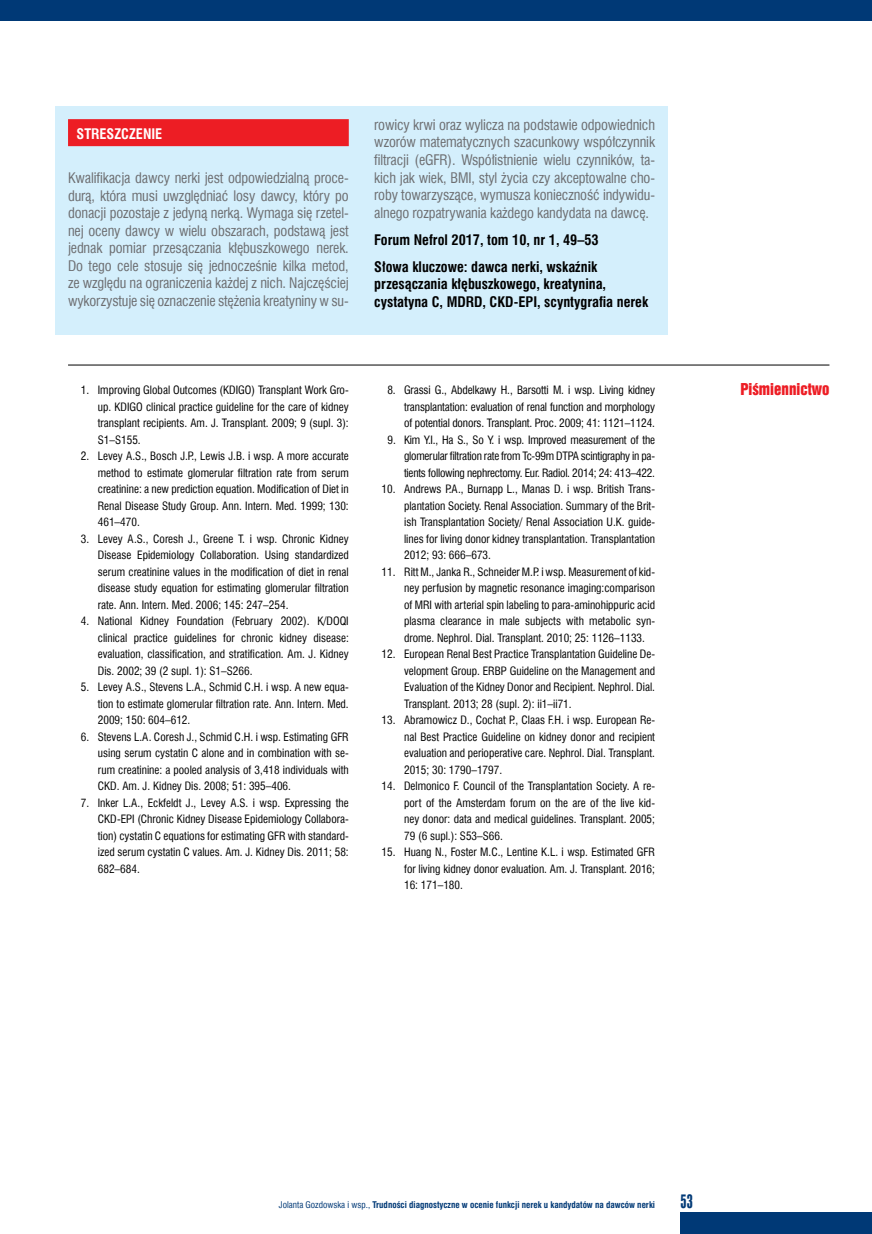
<style>
.page{position:relative;width:872px;height:1234px;background:#fff}
.page>*{position:absolute;margin:0;border:0;box-sizing:border-box;transform-origin:0 0}
.t1{font:18px "Swis 924 EU";color:#003976}
._50_Piśmiennictwo{font:15px "Swis 921 EU";color:#ed1d24}
._16_Streszczenie_pol{font:14.25px/17.5px "Swis 721 Cn EU";letter-spacing:-.01em;color:#6d6e71;text-align:justify}
._16_Słowa_kluczowe{font:700 14.25px/17.5px "Swis 721 Cn EU";color:#000}
._16_Streszczenie_pol-2{font:700 14.25px "Swis 721 Cn EU";color:#fff}
.t2{font:11.25px/16.5px "Swis 721 Cn EU";color:#000;text-align:justify}
.t3{font:700 9px "Swis 721 Cn EU";color:#003976}
.s1{font-weight:400}
</style>
<div class="page">
<div style="left:680px;top:1212px;width:192px;height:21px;background:#003976"></div>
<div style="left:0;top:0;width:872px;height:21px;background:#003976"></div>
<div style="left:55px;top:106px;width:613px;height:228px;background:#d4effc"></div>
<div style="left:68px;top:119px;width:281px;height:27px;background:#ed1d24"></div>
<hr style="left:68px;top:364px;width:761px;height:1px;background:#000">
<p class="_16_Streszczenie_pol-2" style="left:77px;top:125px;width:87px">STRESZCZENIE</p>
<p class="_16_Streszczenie_pol" style="left:68px;top:169px;width:282px">Kwalifikacja dawcy nerki jest odpowiedzialną proce&shy;durą, która musi uwzględniać losy dawcy, który po donacji pozostaje z jedyną nerką. Wymaga się rzetel&shy;nej oceny dawcy w wielu obszarach, podstawą jest jednak pomiar przesączania kłębuszkowego nerek.<br>Do tego cele stosuje się jednocześnie kilka metod, ze względu na ograniczenia każdej z nich. Najczęściej wykorzystuje się oznaczenie stężenia kreatyniny w su-</p>
<p class="_16_Streszczenie_pol" style="left:374px;top:116px;width:282px">rowicy krwi oraz wylicza na podstawie odpowiednich wzorów matematycznych szacunkowy współczynnik filtracji (eGFR). Współistnienie wielu czynników, ta&shy;kich jak wiek, BMI, styl życia czy akceptowalne cho&shy;roby towarzyszące, wymusza konieczność indywidu&shy;alnego rozpatrywania każdego kandydata na dawcę.</p>
<p class="_16_Słowa_kluczowe" style="left:374px;top:232px;width:226px">Forum Nefrol 2017, tom 10, nr 1, 49–53</p>
<p class="_16_Słowa_kluczowe" style="left:374px;top:258px;width:275px">Słowa kluczowe: dawca nerki, wskaźnik przesączania kłębuszkowego, kreatynina, cystatyna C, MDRD, CKD-EPI, scyntygrafia nerek</p>
<p class="t2" style="left:81px;top:381px;width:269px">1. Improving Global Outcomes (KDIGO) Transplant Work Gro-</p>
<p class="_50_Piśmiennictwo" style="left:740px;top:379px;width:90px">Piśmiennictwo</p>
<p class="t2" style="left:98px;top:398px;width:252px">up. KDIGO clinical practice guideline for the care of kidney transplant recipients. Am. J. Transplant. 2009; 9 (supl. 3):<br>S1–S155.</p>
<p class="t2" style="left:98px;top:447px;width:252px;text-indent:-17px">2. Levey A.S., Bosch J.P., Lewis J.B. i wsp. A more accurate method to estimate glomerular filtration rate from serum creatinine: a new prediction equation. Modification of Diet in Renal Disease Study Group. Ann. Intern. Med. 1999; 130:<br>461–470.</p>
<p class="t2" style="left:98px;top:530px;width:252px;text-indent:-17px">3. Levey A.S., Coresh J., Greene T. i wsp. Chronic Kidney Disease Epidemiology Collaboration. Using standardized serum creatinine values in the modification of diet in renal disease study equation for estimating glomerular filtration rate. Ann. Intern. Med. 2006; 145: 247–254.</p>
<p class="t2" style="left:98px;top:612px;width:252px;text-indent:-17px">4. National Kidney Foundation (February 2002). K/DOQI clinical practice guidelines for chronic kidney disease: evaluation, classification, and stratification. Am. J. Kidney Dis. 2002; 39 (2 supl. 1): S1–S266.</p>
<p class="t2" style="left:98px;top:678px;width:252px;text-indent:-17px">5. Levey A.S., Stevens L.A., Schmid C.H. i wsp. A new equa&shy;tion to estimate glomerular filtration rate. Ann. Intern. Med.<br>2009; 150: 604–612.</p>
<p class="t2" style="left:98px;top:728px;width:252px;text-indent:-17px">6. Stevens L.A. Coresh J., Schmid C.H. i wsp. Estimating GFR using serum cystatin C alone and in combination with se&shy;rum creatinine: a pooled analysis of 3,418 individuals with CKD. Am. J. Kidney Dis. 2008; 51: 395–406.</p>
<p class="t2" style="left:98px;top:794px;width:252px;text-indent:-17px">7. Inker L.A., Eckfeldt J., Levey A.S. i wsp. Expressing the CKD-EPI (Chronic Kidney Disease Epidemiology Collabora&shy;tion) cystatin C equations for estimating GFR with standard&shy;ized serum cystatin C values. Am. J. Kidney Dis. 2011; 58:<br>682–684.</p>
<p class="t2" style="left:404px;top:381px;width:252px;text-indent:-17px">8. Grassi G., Abdelkawy H., Barsotti M. i wsp. Living kidney transplantation: evaluation of renal function and morphology of potential donors. Transplant. Proc. 2009; 41: 1121–1124.</p>
<p class="t2" style="left:404px;top:431px;width:252px;text-indent:-16px">9. Kim Y.I., Ha S., So Y. i wsp. Improved measurement of the glomerular filtration rate from Tc-99m DTPA scintigraphy in pa&shy;tients following nephrectomy. Eur. Radiol. 2014; 24: 413–422.</p>
<p class="t2" style="left:404px;top:480px;width:252px;text-indent:-23px">10. Andrews P.A., Burnapp L., Manas D. i wsp. British Trans&shy;plantation Society. Renal Association. Summary of the Brit&shy;ish Transplantation Society/ Renal Association U.K. guide&shy;lines for living donor kidney transplantation. Transplantation 2012; 93: 666–673.</p>
<p class="t2" style="left:404px;top:563px;width:252px;text-indent:-23px">11. Ritt M., Janka R., Schneider M.P. i wsp. Measurement of kid&shy;ney perfusion by magnetic resonance imaging:comparison of MRI with arterial spin labeling to para-aminohippuric acid plasma clearance in male subjects with metabolic syn&shy;drome. Nephrol. Dial. Transplant. 2010; 25: 1126–1133.</p>
<p class="t2" style="left:404px;top:645px;width:252px;text-indent:-23px">12. European Renal Best Practice Transplantation Guideline De&shy;velopment Group. ERBP Guideline on the Management and Evaluation of the Kidney Donor and Recipient. Nephrol. Dial.<br>Transplant. 2013; 28 (supl. 2): ii1–ii71.</p>
<p class="t2" style="left:404px;top:711px;width:252px;text-indent:-23px">13. Abramowicz D., Cochat P., Claas F.H. i wsp. European Re&shy;nal Best Practice Guideline on kidney donor and recipient evaluation and perioperative care. Nephrol. Dial. Transplant.<br>2015; 30: 1790–1797.</p>
<p class="t2" style="left:404px;top:777px;width:252px;text-indent:-23px">14. Delmonico F. Council of the Transplantation Society. A re&shy;port of the Amsterdam forum on the are of the live kid&shy;ney donor: data and medical guidelines. Transplant. 2005; 79 (6 supl.): S53–S66.</p>
<p class="t2" style="left:404px;top:843px;width:252px;text-indent:-23px">15. Huang N., Foster M.C., Lentine K.L. i wsp. Estimated GFR for living kidney donor evaluation. Am. J. Transplant. 2016; 16: 171–180.</p>
<p class="t3" style="left:279px;top:1198px;width:377px"><span class="s1">Jolanta Gozdowska i wsp.,</span> Trudności diagnostyczne w ocenie funkcji nerek u kandydatów na dawców nerki</p>
<h1 class="t1" style="left:680px;top:1189px;width:14px">53</h1>
</div>
